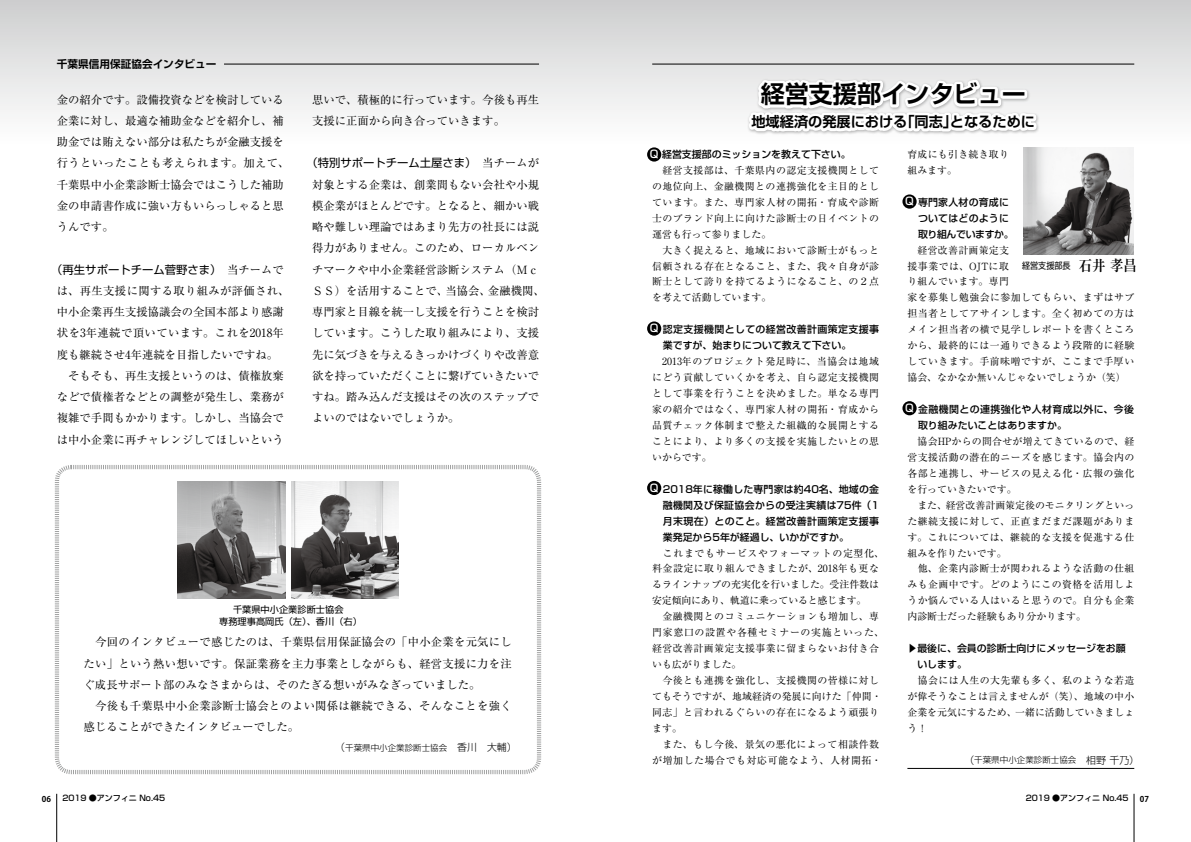
<style>
.page{position:relative;width:1191px;height:842px;background:#fff}
.page>*{position:absolute;margin:0;border:0;box-sizing:border-box;transform-origin:0 0}
.t1{font:700 24.1px "Shin Go Pro De";color:#000}
.t2{font:700 14.2px "Shin Go Pro De";color:#000}
.t3{font:11.3px/21.3px "Ryumin Pro";color:#000}
.t4{font:11.3px/21.3px "Ryumin Pro";letter-spacing:.02em;color:#000}
.t5{font:11.3px "Shin Go Pro";color:#000}
.t6{font:700 10.6px "Shin Go Pro De";color:#000}
.t7{font:500 10.6px "Shin Go Pro";color:#fff}
.t8{font:9.9px/15.9px "Ryumin Pro";letter-spacing:.045em;color:#000}
.t9{font:500 9.9px/15.9px "Shin Go Pro";color:#000}
.t10{font:500 9.9px/15.9px "Shin Go Pro";letter-spacing:.04em;color:#000}
.t11{font:500 9.9px/15.9px "Shin Go Pro";letter-spacing:.02em;color:#000}
.t12{font:9.9px/15.9px "Ryumin Pro";letter-spacing:.025em;color:#000}
.t13{font:9.2px/12.6px "Shin Go Pro";color:#000;text-align:center}
.t14{font:9px "Shin Go Pro";color:#000;scale:.9 1}
.t15{font:300 8.5px "Shin Go Pro";color:#000}
.t16{font:500 8px "Shin Go Pro";color:#000}
.t17{font:700 8px "Koz Go Pro";color:#000}
.s1{font-family:"Ryumin Pro"}
.s2{font-size:9.9px}
.s3{font-size:10.6px;color:#fff}
.s4{font-family:"Ryumin Pro";font-weight:700;font-size:14.9px}
</style>
<div class="page">
<hr style="left:56px;top:794px;width:1px;height:48px;background:#000">
<hr style="left:1133px;top:794px;width:1px;height:48px;background:#000">
<div style="left:0;top:0;width:595px;height:147px;background:linear-gradient(to bottom,#cdcecf,#fff)"></div>
<div style="left:595px;top:0;width:596px;height:147px;background:linear-gradient(to bottom,#cdcecf,#fff)"></div>
<svg style="left:54px;top:465px;width:488px;height:310px"></svg>
<hr style="left:224px;top:64px;width:315px;height:1px;background:#000">
<hr style="left:652px;top:64px;width:482px;height:1px;background:#000">
<img style="left:1023px;top:147px;width:110px;height:107px">
<div style="left:647px;top:147px;width:14px;height:15px;background:#000;border-radius:50%"></div>
<div style="left:902px;top:194px;width:14px;height:15px;background:#000;border-radius:50%"></div>
<div style="left:902px;top:401px;width:14px;height:14px;background:#000;border-radius:50%"></div>
<div style="left:647px;top:321px;width:14px;height:15px;background:#000;border-radius:50%"></div>
<div style="left:647px;top:481px;width:14px;height:14px;background:#000;border-radius:50%"></div>
<hr style="left:907px;top:768px;width:227px;height:1px;background:#000">
<svg style="left:740px;top:76px;width:299px;height:68px"></svg>
<img style="left:291px;top:481px;width:108px;height:118px">
<img style="left:178px;top:481px;width:107px;height:118px">
<p class="t6" style="left:57px;top:56px;width:161px">千葉県信用保証協会インタビュー</p>
<p class="t3" style="left:57px;top:88px;width:234px">金の紹介です。設備投資などを検討している企業に対し、最適な補助金などを紹介し、補助金では賄えない部分は私たちが金融支援を行うといったことも考えられます。加えて、千葉県中小企業診断士協会ではこうした補助金の申請書作成に強い方もいらっしゃると思うんです。</p>
<p class="t5" style="left:51px;top:260px;width:234px">（再生サポートチーム菅野さま）<span class="s1">　当チームで</span></p>
<p class="t3" style="left:57px;top:279px;width:234px">は、再生支援に関する取り組みが評価され、中小企業再生支援協議会の全国本部より感謝状を3年連続で頂いています。これを2018年度も継続させ4年連続を目指したいですね。　そもそも、再生支援というのは、債権放棄などで債権者などとの調整が発生し、業務が複雑で手間もかかります。しかし、当協会では中小企業に再チャレンジしてほしいという</p>
<p class="t3" style="left:312px;top:88px;width:228px">思いで、積極的に行っています。今後も再生支援に正面から向き合っていきます。</p>
<p class="t5" style="left:306px;top:154px;width:234px">（特別サポートチーム土屋さま）<span class="s1">　当チームが</span></p>
<p class="t3" style="left:312px;top:173px;width:234px">対象とする企業は、創業間もない会社や小規模企業がほとんどです。となると、細かい戦略や難しい理論ではあまり先方の社長には説得力がありません。このため、ローカルベンチマークや中小企業経営診断システム（Ｍｃ<br>ＳＳ）を活用することで、当協会、金融機関、専門家と目線を統一し支援を行うことを検討しています。こうした取り組みにより、支援先に気づきを与えるきっかけづくりや改善意欲を持っていただくことに繋げていきたいですね。踏み込んだ支援はその次のステップでよいのではないでしょうか。</p>
<p class="t13" style="left:219px;top:602px;width:144px">千葉県中小企業診断士協会<br>専務理事高岡氏（左）、香川（右）</p>
<p class="t4" style="left:84px;top:631px;width:430px">　今回のインタビューで感じたのは、千葉県信用保証協会の「中小企業を元気にしたい」という熱い想いです。保証業務を主力事業としながらも、経営支援に力を注ぐ成長サポート部のみなさまからは、そのたぎる想いがみなぎっていました。<br>　今後も千葉県中小企業診断士協会とのよい関係は継続できる、そんなことを強く感じることができたインタビューでした。</p>
<p class="t15" style="left:335px;top:741px;width:183px"><span class="s2">（</span>千葉県中小企業診断士協会<span class="s2">　香川　大輔）</span></p>
<h1 class="t1" style="left:760px;top:74px;width:267px">経営支援部インタビュー</h1>
<h2 class="t2" style="left:751px;top:110px;width:285px">地域経済の発展における「同志」となるために</h2>
<p class="t9" style="left:652px;top:145px;width:200px">　経営支援部のミッションを教えて下さい。</p>
<p class="t8" style="left:652px;top:161px;width:228px">　経営支援部は、千葉県内の認定支援機関としての地位向上、金融機関との連携強化を主目的としています。また、専門家人材の開拓・育成や診断士のブランド向上に向けた診断士の日イベントの運営も行って参りました。<br>　大きく捉えると、地域において診断士がもっと信頼される存在となること、また、我々自身が診断士として誇りを持てるようになること、の２点を考えて活動しています。</p>
<p class="t9" style="left:663px;top:336px;width:190px">業ですが、始まりについて教えて下さい。</p>
<p class="t8" style="left:652px;top:353px;width:228px;text-align:justify">　2013年のプロジェクト発足時に、当協会は地域にどう貢献していくかを考え、自ら認定支援機関として事業を行うことを決めました。単なる専門家の紹介ではなく、専門家人材の開拓・育成から品質チェック体制まで整えた組織的な展開とすることにより、より多くの支援を実施したいとの思いからです。</p>
<p class="t9" style="left:663px;top:480px;width:218px;text-align:justify">2018年に稼働した専門家は約40名、地域の金融機関及び保証協会からの受注実績は75件（1月末現在）とのこと。経営改善計画策定支援事業発足から5年が経過し、いかがですか。</p>
<p class="t8" style="left:652px;top:544px;width:233px">　これまでもサービスやフォーマットの定型化、料金設定に取り組んできましたが、2018年も更なるラインナップの充実化を行いました。受注件数は安定傾向にあり、軌道に乗っていると感じます。<br>　金融機関とのコミュニケーションも増加し、専門家窓口の設置や各種セミナーの実施といった、経営改善計画策定支援事業に留まらないお付き合いも広がりました。<br>　今後とも連携を強化し、支援機関の皆様に対してもそうですが、地域経済の発展に向けた「仲間・同志」と言われるぐらいの存在になるよう頑張ります。<br>　また、もし今後、景気の悪化によって相談件数が増加した場合でも対応可能なよう、人材開拓・</p>
<p class="t7" style="left:650px;top:145px;width:10px">Q</p>
<p class="t10" style="left:650px;top:320px;width:231px"><span class="s3">Q</span> 認定支援機関としての経営改善計画策定支援事</p>
<p class="t7" style="left:650px;top:479px;width:10px">Q</p>
<p class="t12" style="left:907px;top:146px;width:103px">育成にも引き続き取り組みます。</p>
<p class="t11" style="left:918px;top:193px;width:97px;text-indent:-13px"><span class="s3">Q</span> 専門家人材の育成についてはどのように取り組んでいますか。</p>
<p class="t8" style="left:907px;top:241px;width:228px">　経営改善計画策定支<br>援事業では、OJTに取<br>り組んでいます。専門<br>家を募集し勉強会に参加してもらい、まずはサブ担当者としてアサインします。全く初めての方はメイン担当者の横で見学しレポートを書くところから、最終的には一通りできるよう段階的に経験していきます。手前味噌ですが、ここまで手厚い協会、なかなか無いんじゃないでしょうか（笑）</p>
<p class="t10" style="left:918px;top:400px;width:218px">金融機関との連携強化や人材育成以外に、今後取り組みたいことはありますか。</p>
<p class="t8" style="left:907px;top:433px;width:228px">　協会HPからの問合せが増えてきているので、経営支援活動の潜在的ニーズを感じます。協会内の各部と連携し、サービスの見える化・広報の強化を行っていきたいです。<br>　また、経営改善計画策定後のモニタリングといった継続支援に対して、正直まだまだ課題があります。これについては、継続的な支援を促進する仕組みを作りたいです。<br>　他、企業内診断士が関われるような活動の仕組みも企画中です。どのようにこの資格を活用しようか悩んでいる人はいると思うので。自分も企業内診断士だった経験もあり分かります。</p>
<p class="t9" style="left:907px;top:639px;width:220px">▶︎最後に、会員の診断士向けにメッセージをお願　いします。</p>
<p class="t8" style="left:907px;top:672px;width:228px;text-align:justify">　協会には人生の大先輩も多く、私のような若造が偉そうなことは言えませんが（笑）、地域の中小企業を元気にするため、一緒に活動していきましょう！　</p>
<p class="t15" style="left:964px;top:753px;width:176px"><span class="s2">（</span>千葉県中小企業診断士協会<span class="s2">　相野 千乃）</span></p>
<p class="t14" style="left:1022px;top:258px;width:129px">経営支援部長　<span class="s4">石井 孝昌</span></p>
<p class="t7" style="left:905px;top:399px;width:10px">Q</p>
<p class="t17" style="left:42px;top:793px;width:11px">06</p>
<p class="t16" style="left:62px;top:791px;width:104px">2019 ●アンフィニ No.45</p>
<p class="t16" style="left:1025px;top:791px;width:104px">2019 ●アンフィニ No.45</p>
<p class="t17" style="left:1140px;top:793px;width:11px">07</p>
</div>
